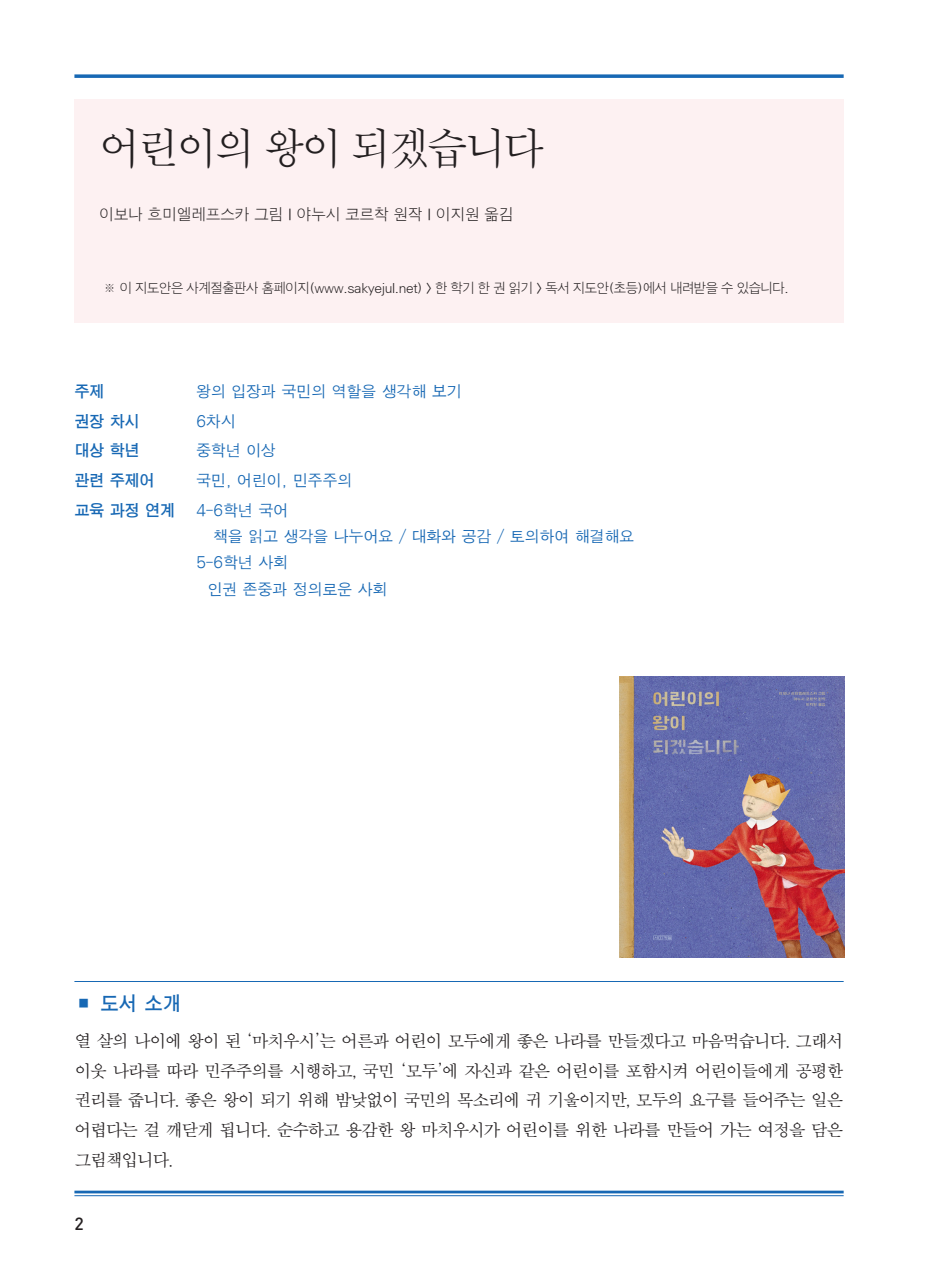
<style>
.page{position:relative;width:933px;height:1275px;background:#fff}
.page>*{position:absolute;margin:0;border:0;box-sizing:border-box;transform-origin:0 0}
.t1{font:43.75px "SM3 SS Myung Jo 02";letter-spacing:-.1em;color:#231f20}
.t2{font:19.25px "SMT Gothic Std";color:#1768b4}
.t3{font:500 17.5px "DIN";color:#231f20}
.t4{font:17.15px/29.8px "SMSS Myung Jo 10 Std";letter-spacing:-.09em;color:#231f20;text-align:justify}
.t5{font:15.75px/29.8px "SMJ Gothic Std";letter-spacing:-.03em;color:#1768b4}
.t6{font:15.75px "SM3 J Gothic 01";letter-spacing:-.03em;color:#231f20;scale:.95 1}
.t7{font:15.75px/29.8px "SMT Gothic Std";letter-spacing:-.03em;color:#1768b4}
.t8{font:13.65px "SM3 J Gothic 01";letter-spacing:-.08em;color:#231f20;scale:.95 1}
</style>
<div class="page">
<div style="left:74px;top:99px;width:769px;height:223px;background:#fdf1f2"></div>
<hr style="left:74px;top:981px;width:769px;height:1px;background:#1768b4">
<svg style="left:74px;top:74px;width:769px;height:4px;background:#337abd"></svg>
<hr style="left:74px;top:1191px;width:769px;height:2px;background:#1768b4">
<hr style="left:74px;top:1195px;width:769px;height:1px;background:#1768b4">
<img style="left:619px;top:677px;width:225px;height:280px">
<h1 class="t1" style="left:99px;top:126px;width:447px">어린이의 왕이 되겠습니다</h1>
<p class="t6" style="left:99px;top:206px;width:438px">이보나 흐미엘레프스카 그림 I 야누시 코르착 원작 I 이지원 옮김</p>
<p class="t8" style="left:103px;top:282px;width:723px">※ 이 지도안은 사계절출판사 홈페이지(www.sakyejul.net) &gt; 한 학기 한 권 읽기 &gt; 독서 지도안(초등)에서 내려받을 수 있습니다.</p>
<p class="t7" style="left:74px;top:377px;width:102px">주제<br>권장 차시<br>대상 학년<br>관련 주제어 교육 과정 연계</p>
<p class="t5" style="left:196px;top:377px;width:267px">왕의 입장과 국민의 역할을 생각해 보기<br>6차시<br>중학년 이상<br>국민, 어린이, 민주주의<br>4-6학년 국어</p>
<p class="t5" style="left:213px;top:522px;width:423px">책을 읽고 생각을 나누어요 / 대화와 공감 / 토의하여 해결해요</p>
<p class="t5" style="left:196px;top:548px;width:94px">5-6학년 사회</p>
<p class="t5" style="left:207px;top:575px;width:182px">인권 존중과 정의로운 사회</p>
<p class="t2" style="left:74px;top:993px;width:108px">■ 도서 소개</p>
<p class="t4" style="left:74px;top:1026px;width:770px">열 살의 나이에 왕이 된 ‘마치우시’는 어른과 어린이 모두에게 좋은 나라를 만들겠다고 마음먹습니다. 그래서 이웃 나라를 따라 민주주의를 시행하고, 국민 ‘모두’에 자신과 같은 어린이를 포함시켜 어린이들에게 공평한 권리를 줍니다. 좋은 왕이 되기 위해 밤낮없이 국민의 목소리에 귀 기울이지만, 모두의 요구를 들어주는 일은 어렵다는 걸 깨닫게 됩니다. 순수하고 용감한 왕 마치우시가 어린이를 위한 나라를 만들어 가는 여정을 담은 그림책입니다.</p>
<p class="t3" style="left:74px;top:1213px;width:11px">2</p>
</div>
